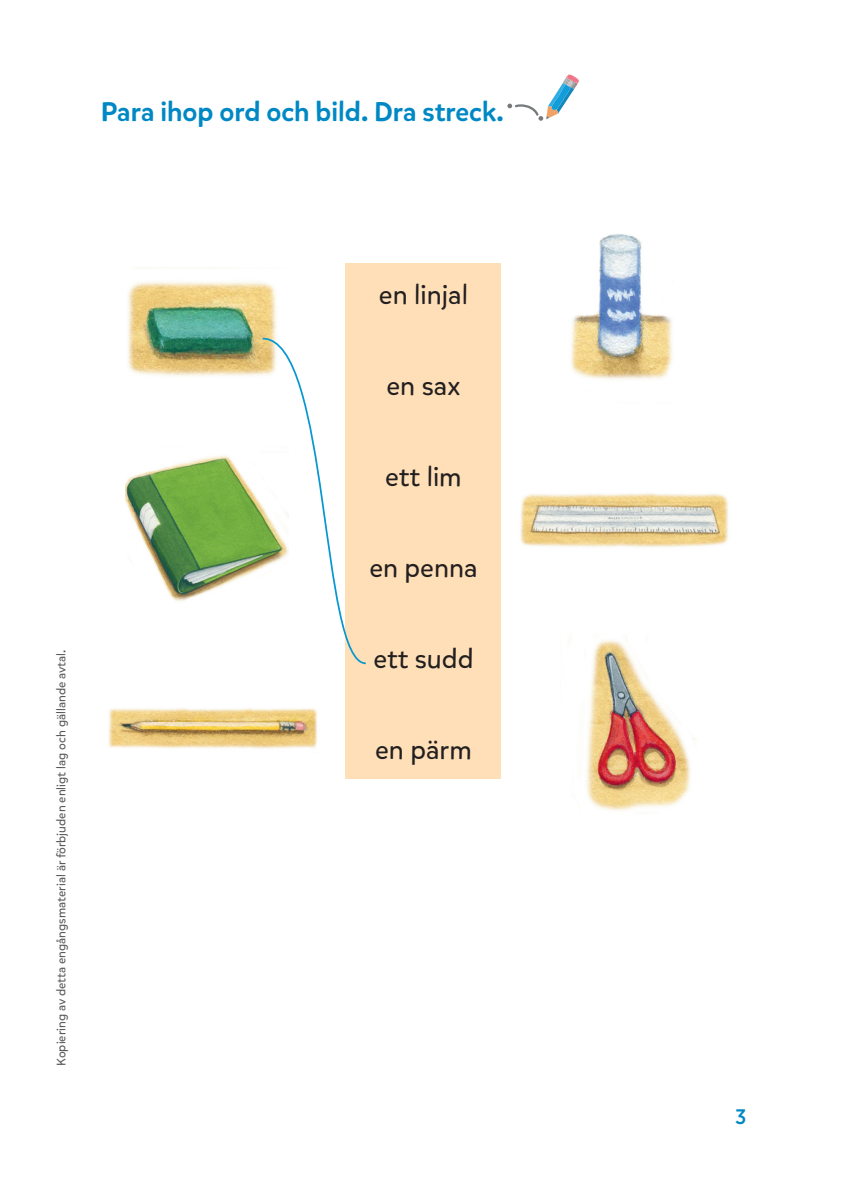
<style>
.page{position:relative;width:847px;height:1194px;background:#fff}
.page>*{position:absolute;margin:0;border:0;box-sizing:border-box;transform-origin:0 0}
.t1{font:26.95px "Mikado";color:#231f20}
.t2{font:500 26.95px "Mikado";color:#0088c4}
.t3{font:500 21px "Gotham Narrow";color:#0088c4}
.t4{font:12.25px "Mikado";color:#57585a}
</style>
<div class="page">
<svg style="left:507px;top:74px;width:71px;height:47px"></svg>
<div style="left:346px;top:264px;width:155px;height:514px;background:#fedfb7"></div>
<img style="left:520px;top:493px;width:209px;height:54px">
<img style="left:571px;top:234px;width:102px;height:145px">
<img style="left:586px;top:640px;width:110px;height:171px">
<img style="left:125px;top:455px;width:136px;height:146px">
<img style="left:108px;top:708px;width:209px;height:41px">
<img style="left:128px;top:267px;width:148px;height:109px">
<svg style="left:261px;top:337px;width:105px;height:328px"></svg>
<h1 class="t2" style="left:101px;top:95px;width:404px">Para ihop ord och bild. Dra streck.</h1>
<p class="t4" style="left:54px;top:1065px;width:417px;rotate:-90deg">Kopiering av detta engångsmaterial är förbjuden enligt lag och gällande avtal.</p>
<h1 class="t1" style="left:379px;top:278px;width:91px">en linjal</h1>
<h1 class="t1" style="left:386px;top:369px;width:75px">en sax</h1>
<h1 class="t1" style="left:385px;top:460px;width:78px">ett lim</h1>
<h1 class="t1" style="left:369px;top:551px;width:110px">en penna</h1>
<h1 class="t1" style="left:373px;top:642px;width:102px">ett sudd</h1>
<h1 class="t1" style="left:375px;top:733px;width:98px">en pärm</h1>
<h2 class="t3" style="left:734px;top:1103px;width:13px">3</h2>
</div>
